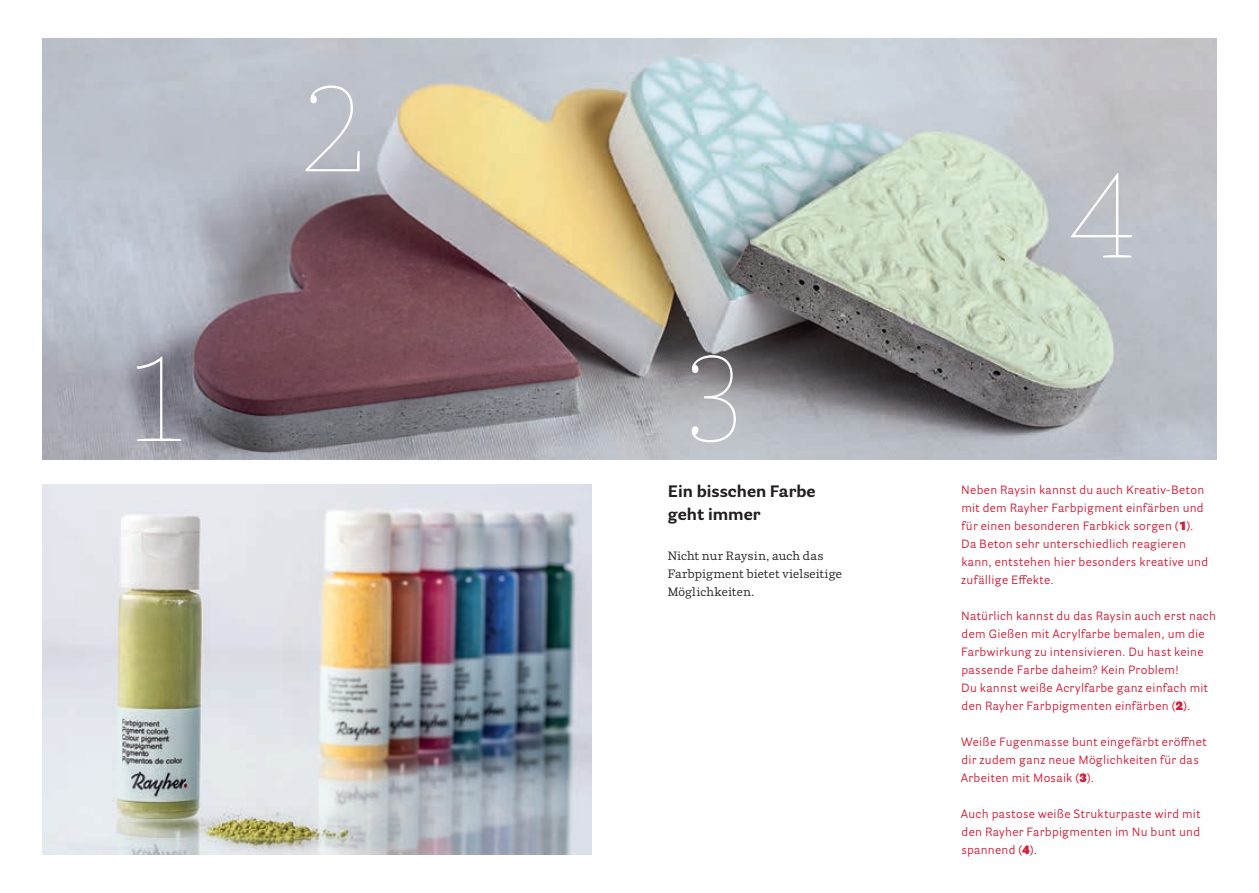
<style>
.page{position:relative;width:1259px;height:893px;background:#fff}
.page>*{position:absolute;margin:0;border:0;box-sizing:border-box;transform-origin:0 0}
.t1{font:100 120px "Parry Pro";color:#fff}
.t2{font:700 16.5px/22.5px "Parry Grotesque Pro";color:#231f20}
.t3{font:12px/18px "Parry Grotesque Pro";letter-spacing:.025em;color:#d21e38}
.t4{font:12px/18px "Parry Pro";letter-spacing:.005em;color:#231f20}
.s1{font-weight:900}
</style>
<div class="page">
<img style="left:43px;top:38px;width:1173px;height:421px">
<img style="left:43px;top:485px;width:548px;height:370px">
<h1 class="t1" style="left:123px;top:314px;width:74px">1</h1>
<h1 class="t1" style="left:298px;top:45px;width:74px">2</h1>
<h1 class="t1" style="left:678px;top:314px;width:74px">3</h1>
<h2 class="t2" style="left:667px;top:480px;width:149px">Ein bisschen Farbe geht immer</h2>
<p class="t4" style="left:667px;top:547px;width:176px">Nicht nur Raysin, auch das<br>Farbpigment bietet vielseitige<br>Möglichkeiten.</p>
<h1 class="t1" style="left:1067px;top:131px;width:74px">4</h1>
<p class="t3" style="left:961px;top:481px;width:248px">Neben Raysin kannst du auch Kreativ-Beton mit dem Rayher Farbpigment einfärben und für einen besonderen Farbkick sorgen (<span class="s1">1</span>).<br>Da Beton sehr unterschiedlich reagieren kann, entstehen hier besonders kreative und zufällige Effekte.</p>
<p class="t3" style="left:961px;top:607px;width:256px">Natürlich kannst du das Raysin auch erst nach dem Gießen mit Acrylfarbe bemalen, um die Farbwirkung zu intensivieren. Du hast keine passende Farbe daheim? Kein Problem!<br>Du kannst weiße Acrylfarbe ganz einfach mit den Rayher Farbpigmenten einfärben (<span class="s1">2</span>).</p>
<p class="t3" style="left:961px;top:733px;width:247px">Weiße Fugenmasse bunt eingefärbt eröffnet dir zudem ganz neue Möglichkeiten für das<br>Arbeiten mit Mosaik (<span class="s1">3</span>).</p>
<p class="t3" style="left:961px;top:805px;width:241px;text-align:justify">Auch pastose weiße Strukturpaste wird mit den Rayher Farbpigmenten im Nu bunt und spannend (<span class="s1">4</span>).</p>
</div>
